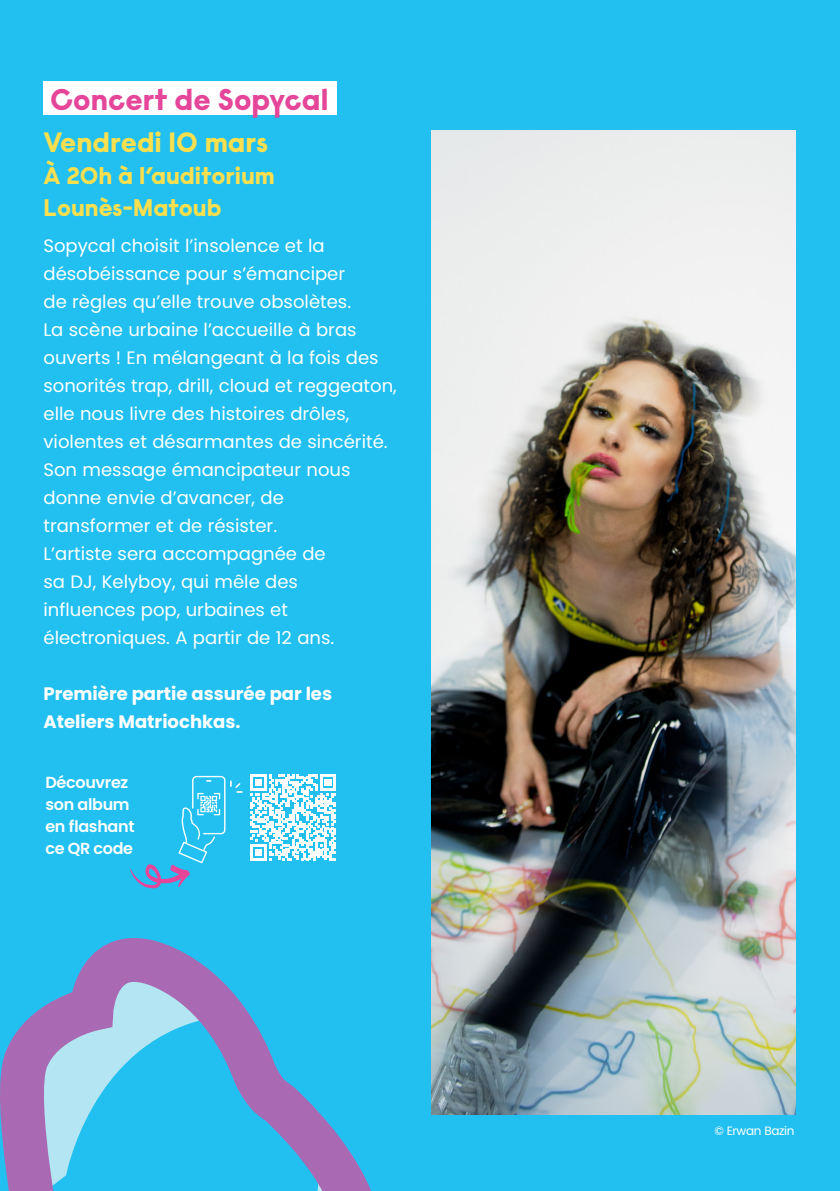
<style>
.page{position:relative;width:840px;height:1191px;background:#fff}
.page>*{position:absolute;margin:0;border:0;box-sizing:border-box;transform-origin:0 0}
.t1{font:800 30px "Raisonne Pro";color:#e54699}
.t2{font:800 28px "Raisonne Pro";color:#fadf4f}
.t3{font:800 24px/32px "Raisonne Pro";color:#fadf4f}
.t4{font:18px/28px "Poppins";color:#fff}
.t5{font:700 18px "Poppins";color:#fff}
.t6{font:600 16px "Poppins";letter-spacing:-.02em;color:#fff}
.t7{font:12px "Poppins";letter-spacing:-.03em;color:#fff}
</style>
<div class="page">
<div style="left:0;top:0;width:839px;height:1191px;background:#21c0f1"></div>
<img style="left:431px;top:131px;width:364px;height:983px">
<svg style="left:0;top:938px;width:371px;height:253px"></svg>
<div style="left:43px;top:81px;width:293px;height:33px;background:#fff"></div>
<svg style="left:250px;top:774px;width:86px;height:86px"></svg>
<svg style="left:130px;top:776px;width:112px;height:112px"></svg>
<p class="t1" style="left:50px;top:78px;width:280px">Concert de Sopycal</p>
<p class="t2" style="left:43px;top:123px;width:226px">Vendredi 10 mars</p>
<p class="t3" style="left:43px;top:159px;width:233px">À 20h à l’auditorium<br>Lounès-Matoub</p>
<p class="t4" style="left:43px;top:231px;width:354px">Sopycal choisit l’insolence et la désobéissance pour s’émanciper<br>de règles qu’elle trouve obsolètes.<br>La scène urbaine l’accueille à bras ouverts ! En mélangeant à la fois des sonorités trap, drill, cloud et reggeaton, elle nous livre des histoires drôles, violentes et désarmantes de sincérité.<br>Son message émancipateur nous</p>
<p class="t4" style="left:43px;top:483px;width:242px">donne envie d’avancer, de transformer et de résister.</p>
<p class="t4" style="left:43px;top:539px;width:292px">L’artiste sera accompagnée de sa DJ, Kelyboy, qui mêle des influences pop, urbaines et électroniques. A partir de 12 ans.</p>
<p class="t5" style="left:43px;top:683px;width:290px">Première partie assurée par les</p>
<p class="t5" style="left:43px;top:711px;width:198px">Ateliers Matriochkas.</p>
<p class="t6" style="left:45px;top:773px;width:84px">Découvrez</p>
<p class="t6" style="left:45px;top:795px;width:86px">son album</p>
<p class="t6" style="left:45px;top:817px;width:91px">en flashant</p>
<p class="t6" style="left:45px;top:839px;width:89px">ce QR code</p>
<p class="t7" style="left:714px;top:1123px;width:82px">© Erwan Bazin</p>
</div>
